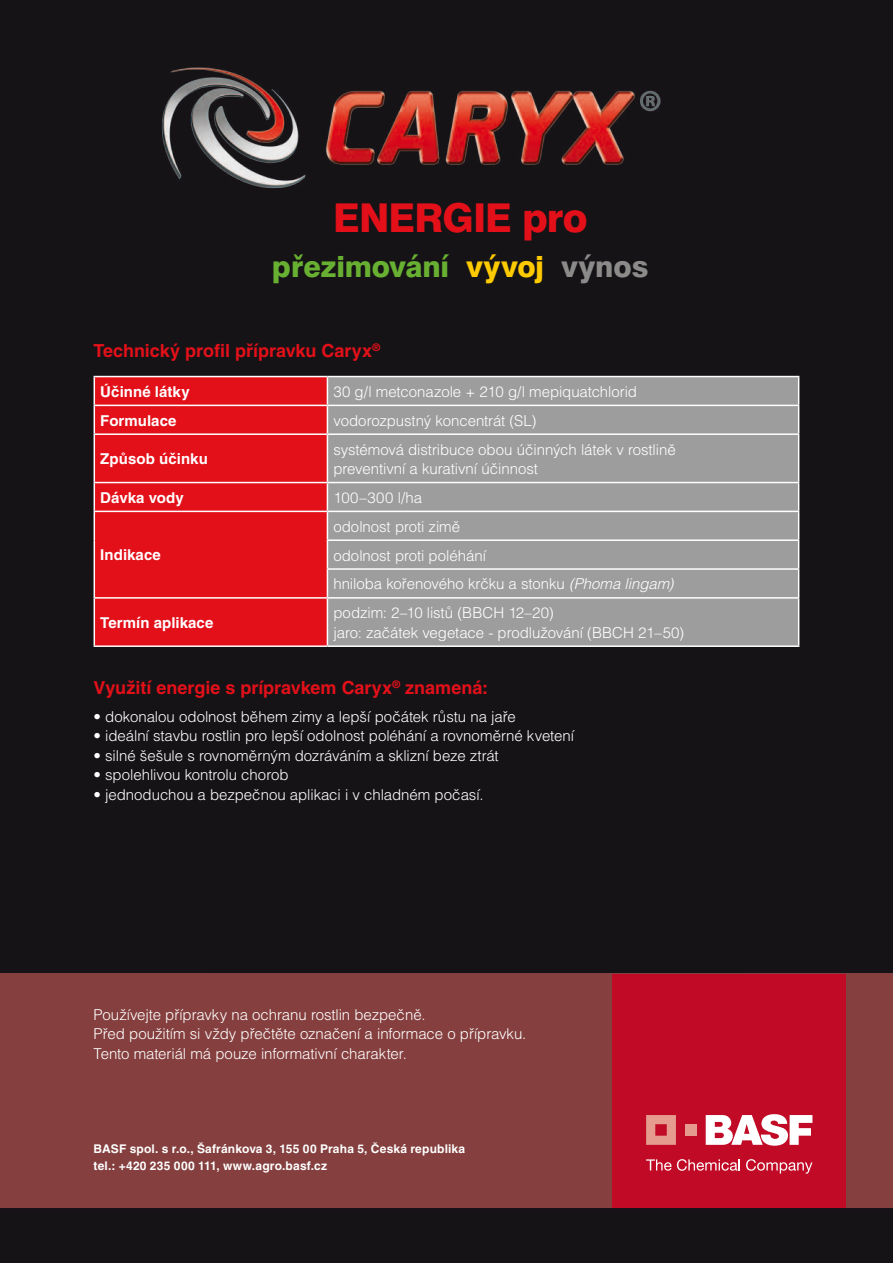
<style>
.page{position:relative;width:893px;height:1263px;background:#161317}
.page>*{position:absolute;margin:0;border:0;box-sizing:border-box;transform-origin:0 0}
.t1{font:800 39.75px "Swiss 721 AT";letter-spacing:-.02em;color:#e31019}
.t2{font:800 29.25px "Swiss 721 AT";letter-spacing:-.005em;color:#68b032}
.t3{font:700 18px "Helvetica CE";color:#e31019}
.t4{font:300 15px/19.5px "Helvetica CE";letter-spacing:-.005em;color:#fff}
.t5{font:700 15px "Helvetica CE";letter-spacing:.005em;color:#fff}
.t6{font:700 12px/16.5px "Helvetica CE";letter-spacing:.015em;color:#fff}
.s1{color:#feca00}
.s2{color:#8b8b8a}
.s3{font-style:italic}
</style>
<div class="page">
<div style="left:0;top:973px;width:893px;height:235px;background:#843f3e"></div>
<div style="left:612px;top:974px;width:234px;height:234px;background:#c10a26"></div>
<svg style="left:746px;top:1159px;width:66px;height:15px"></svg>
<svg style="left:706px;top:1114px;width:106px;height:32px"></svg>
<svg style="left:646px;top:1115px;width:30px;height:30px"></svg>
<div style="left:685px;top:1124px;width:11px;height:12px;background:#e59c8f"></div>
<svg style="left:646px;top:1159px;width:94px;height:12px"></svg>
<img style="left:162px;top:67px;width:499px;height:121px">
<div style="left:95px;top:377px;width:232px;height:268px;background:#e31019"></div>
<div style="left:328px;top:377px;width:470px;height:268px;background:#9e9d9d"></div>
<hr style="left:94px;top:405px;width:233px;height:1px;background:#fff">
<hr style="left:327px;top:405px;width:472px;height:1px;background:#fff">
<svg style="left:327px;top:377px;width:1px;height:56px"></svg>
<hr style="left:94px;top:433px;width:233px;height:2px;background:#fff">
<hr style="left:327px;top:433px;width:472px;height:2px;background:#fff">
<hr style="left:327px;top:435px;width:1px;height:47px;background:#fff">
<hr style="left:94px;top:482px;width:233px;height:1px;background:#fff">
<hr style="left:327px;top:482px;width:472px;height:1px;background:#fff">
<hr style="left:94px;top:511px;width:233px;height:1px;background:#fff">
<hr style="left:327px;top:511px;width:472px;height:1px;background:#fff">
<hr style="left:327px;top:539px;width:472px;height:2px;background:#fff">
<hr style="left:327px;top:568px;width:472px;height:2px;background:#fff">
<svg style="left:327px;top:483px;width:1px;height:114px"></svg>
<hr style="left:94px;top:597px;width:233px;height:2px;background:#fff">
<hr style="left:327px;top:597px;width:472px;height:2px;background:#fff">
<hr style="left:327px;top:599px;width:1px;height:46px;background:#fff">
<hr style="left:94px;top:645px;width:233px;height:2px;background:#fff">
<hr style="left:327px;top:645px;width:472px;height:2px;background:#fff">
<hr style="left:94px;top:376px;width:233px;height:1px;background:#fff">
<hr style="left:327px;top:376px;width:472px;height:1px;background:#fff">
<svg style="left:94px;top:377px;width:1px;height:56px"></svg>
<svg style="left:798px;top:377px;width:1px;height:56px"></svg>
<hr style="left:94px;top:435px;width:1px;height:47px;background:#fff">
<hr style="left:798px;top:435px;width:1px;height:47px;background:#fff">
<svg style="left:94px;top:483px;width:1px;height:114px"></svg>
<svg style="left:798px;top:483px;width:1px;height:114px"></svg>
<hr style="left:94px;top:599px;width:1px;height:46px;background:#fff">
<hr style="left:798px;top:599px;width:1px;height:46px;background:#fff">
<h1 class="t1" style="left:333px;top:194px;width:256px">ENERGIE pro</h1>
<h2 class="t2" style="left:272px;top:249px;width:378px">přezimování <span class="s1">vývoj</span> <span class="s2">výnos</span></h2>
<p class="t3" style="left:94px;top:340px;width:288px">Technický profil přípravku Caryx<sup>®</sup></p>
<p class="t5" style="left:100px;top:383px;width:91px">Účinné látky</p>
<p class="t4" style="left:333px;top:382px;width:305px">30 g/l metconazole + 210 g/l mepiquatchlorid</p>
<p class="t5" style="left:100px;top:412px;width:78px">Formulace</p>
<p class="t4" style="left:333px;top:411px;width:204px">vodorozpustný koncentrát (SL)</p>
<p class="t5" style="left:100px;top:450px;width:109px">Způsob účinku</p>
<p class="t4" style="left:333px;top:439px;width:344px">systémová distribuce obou účinných látek v rostlině preventivní a kurativní účinnost</p>
<p class="t5" style="left:100px;top:489px;width:85px">Dávka vody</p>
<p class="t4" style="left:333px;top:488px;width:90px">100–300 l/ha</p>
<p class="t5" style="left:100px;top:546px;width:62px">Indikace</p>
<p class="t4" style="left:333px;top:512px;width:342px;line-height:28.8px">odolnost proti zimě<br>odolnost proti poléhání<br>hniloba kořenového krčku a stonku <span class="s3">(Phoma lingam)</span></p>
<p class="t5" style="left:100px;top:614px;width:115px">Termín aplikace</p>
<p class="t4" style="left:333px;top:603px;width:352px">podzim: 2–10 listů (BBCH 12–20)<br>jaro: začátek vegetace - prodlužování (BBCH 21–50)</p>
<p class="t3" style="left:94px;top:677px;width:396px">Využití energie s prípravkem Caryx<sup>®</sup> znamená:</p>
<p class="t4" style="left:94px;top:707px;width:424px">• dokonalou odolnost během zimy a lepší počátek růstu na jaře</p>
<p class="t4" style="left:94px;top:726px;width:482px">• ideální stavbu rostlin pro lepší odolnost poléhání a rovnoměrné kvetení</p>
<p class="t4" style="left:94px;top:746px;width:407px">• silné šešule s rovnoměrným dozráváním a sklizní beze ztrát</p>
<p class="t4" style="left:94px;top:765px;width:197px">• spolehlivou kontrolu chorob</p>
<p class="t4" style="left:94px;top:785px;width:392px">• jednoduchou a bezpečnou aplikaci i v chladném počasí.</p>
<p class="t4" style="left:94px;top:1004px;width:434px">Používejte přípravky na ochranu rostlin bezpečně.<br>Před použitím si vždy přečtěte označení a informace o přípravku.<br>Tento materiál má pouze informativní charakter.</p>
<p class="t6" style="left:94px;top:1141px;width:373px">BASF spol. s r.o., Šafránkova 3, 155 00 Praha 5, Česká republika tel.: +420 235 000 111, www.agro.basf.cz</p>
</div>
